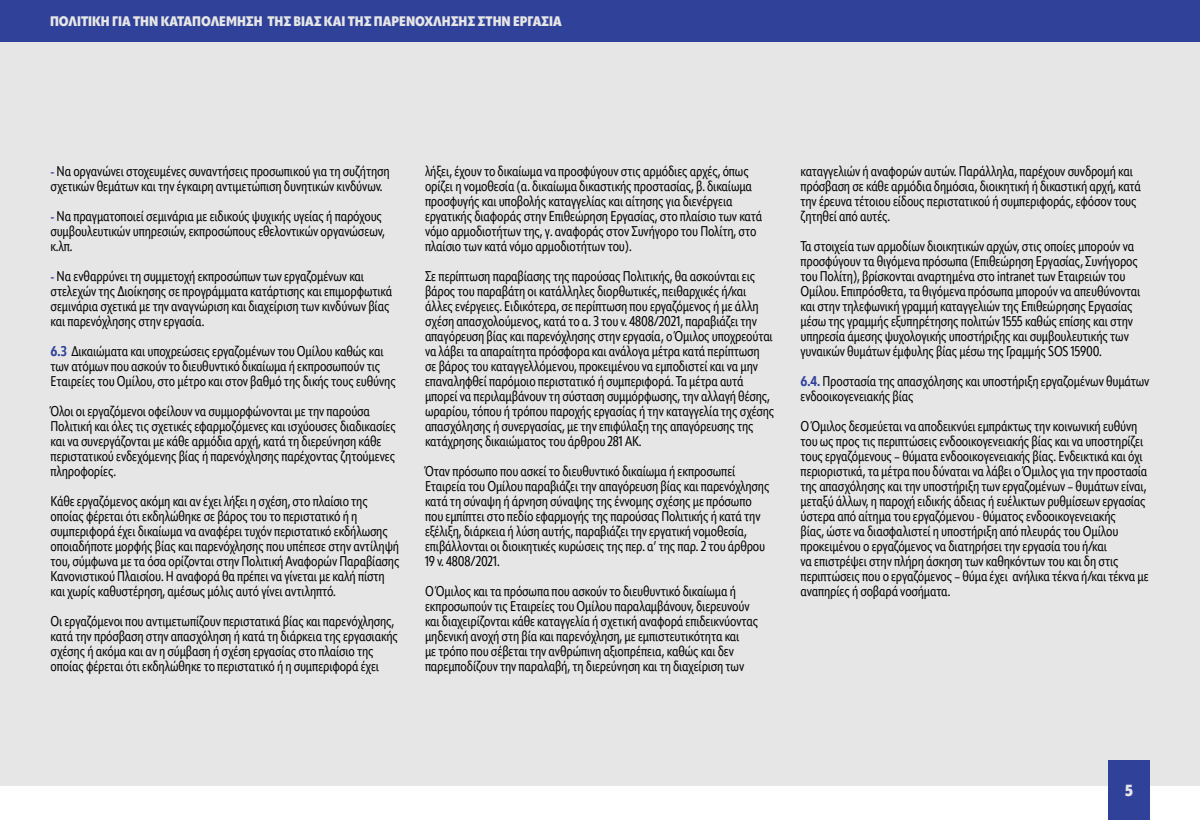
<style>
.page{position:relative;width:1200px;height:820px;background:#fff}
.page>*{position:absolute;margin:0;border:0;box-sizing:border-box;transform-origin:0 0}
.t1{font:900 16px "Apparat Cond";color:#e6e6e6}
.t2{font:14px/15px "Apparat Cond";letter-spacing:-.01em;color:#000}
.t3{font:900 13.7px "Apparat Cond";color:#e6e6e6}
.s1{font-weight:700;color:#30419a}
</style>
<div class="page">
<div style="left:0;top:41px;width:1200px;height:745px;background:#e6e6e6"></div>
<div style="left:0;top:0;width:1200px;height:41px;background:#30419a"></div>
<div style="left:1108px;top:760px;width:42px;height:60px;background:#30419a"></div>
<p class="t3" style="left:50px;top:13px;width:513px">ΠΟΛΙΤΙΚΉ ΓΙΑ ΤΗΝ ΚΑΤΑΠΟΛΈΜΗΣΗ ΤΗΣ ΒΊΑΣ ΚΑΙ ΤΗΣ ΠΑΡΕΝΌΧΛΗΣΗΣ ΣΤΗΝ ΕΡΓΑΣΊΑ</p>
<p class="t2" style="left:50px;top:164px;width:341px"><span class="s1">-</span> Να οργανώνει στοχευμένες συναντήσεις προσωπικού για τη συζήτηση σχετικών θεμάτων και την έγκαιρη αντιμετώπιση δυνητικών κινδύνων.</p>
<p class="t2" style="left:50px;top:209px;width:336px"><span class="s1">-</span> Να πραγματοποιεί σεμινάρια με ειδικούς ψυχικής υγείας ή παρόχους συμβουλευτικών υπηρεσιών, εκπροσώπους εθελοντικών οργανώσεων, κ.λπ.</p>
<p class="t2" style="left:50px;top:269px;width:343px"><span class="s1">-</span> Να ενθαρρύνει τη συμμετοχή εκπροσώπων των εργαζομένων και στελεχών της Διοίκησης σε προγράμματα κατάρτισης και επιμορφωτικά σεμινάρια σχετικά με την αναγνώριση και διαχείριση των κινδύνων βίας και παρενόχλησης στην εργασία.</p>
<p class="t2" style="left:50px;top:344px;width:347px"><span class="s1">6.3</span> Δικαιώματα και υποχρεώσεις εργαζομένων του Ομίλου καθώς και των ατόμων που ασκούν το διευθυντικό δικαίωμα ή εκπροσωπούν τις<br>Εταιρείες του Ομίλου, στο μέτρο και στον βαθμό της δικής τους ευθύνης</p>
<p class="t2" style="left:50px;top:404px;width:347px">Όλοι οι εργαζόμενοι οφείλουν να συμμορφώνονται με την παρούσα Πολιτική και όλες τις σχετικές εφαρμοζόμενες και ισχύουσες διαδικασίες και να συνεργάζονται με κάθε αρμόδια αρχή, κατά τη διερεύνηση κάθε περιστατικού ενδεχόμενης βίας ή παρενόχλησης παρέχοντας ζητούμενες πληροφορίες.</p>
<p class="t2" style="left:50px;top:494px;width:351px">Κάθε εργαζόμενος ακόμη και αν έχει λήξει η σχέση, στο πλαίσιο της οποίας φέρεται ότι εκδηλώθηκε σε βάρος του το περιστατικό ή η συμπεριφορά έχει δικαίωμα να αναφέρει τυχόν περιστατικό εκδήλωσης οποιαδήποτε μορφής βίας και παρενόχλησης που υπέπεσε στην αντίληψή του, σύμφωνα με τα όσα ορίζονται στην Πολιτική Αναφορών Παραβίασης Κανονιστικού Πλαισίου. Η αναφορά θα πρέπει να γίνεται με καλή πίστη και χωρίς καθυστέρηση, αμέσως μόλις αυτό γίνει αντιληπτό.</p>
<p class="t2" style="left:50px;top:614px;width:349px">Οι εργαζόμενοι που αντιμετωπίζουν περιστατικά βίας και παρενόχλησης, κατά την πρόσβαση στην απασχόληση ή κατά τη διάρκεια της εργασιακής σχέσης ή ακόμα και αν η σύμβαση ή σχέση εργασίας στο πλαίσιο της οποίας φέρεται ότι εκδηλώθηκε το περιστατικό ή η συμπεριφορά έχει</p>
<p class="t2" style="left:425px;top:164px;width:339px">λήξει, έχουν το δικαίωμα να προσφύγουν στις αρμόδιες αρχές, όπως ορίζει η νομοθεσία (α. δικαίωμα δικαστικής προστασίας, β. δικαίωμα προσφυγής και υποβολής καταγγελίας και αίτησης για διενέργεια εργατικής διαφοράς στην Επιθεώρηση Εργασίας, στο πλαίσιο των κατά νόμο αρμοδιοτήτων της, γ. αναφοράς στον Συνήγορο του Πολίτη, στο πλαίσιο των κατά νόμο αρμοδιοτήτων του).</p>
<p class="t2" style="left:425px;top:269px;width:351px">Σε περίπτωση παραβίασης της παρούσας Πολιτικής, θα ασκούνται εις βάρος του παραβάτη οι κατάλληλες διορθωτικές, πειθαρχικές ή/και άλλες ενέργειες. Ειδικότερα, σε περίπτωση που εργαζόμενος ή µε άλλη σχέση απασχολούμενος, κατά το α. 3 του ν. 4808/2021, παραβιάζει την απαγόρευση βίας και παρενόχλησης στην εργασία, ο Όμιλος υποχρεούται να λάβει τα απαραίτητα πρόσφορα και ανάλογα µέτρα κατά περίπτωση σε βάρος του καταγγελλόμενου, προκειμένου να εμποδιστεί και να µην επαναληφθεί παρόμοιο περιστατικό ή συμπεριφορά. Τα µέτρα αυτά µπορεί να περιλαμβάνουν τη σύσταση συµµόρφωσης, την αλλαγή θέσης, ωραρίου, τόπου ή τρόπου παροχής εργασίας ή την καταγγελία της σχέσης απασχόλησης ή συνεργασίας, µε την επιφύλαξη της απαγόρευσης της κατάχρησης δικαιώματος του άρθρου 281 ΑΚ.</p>
<p class="t2" style="left:425px;top:464px;width:346px">Όταν πρόσωπο που ασκεί το διευθυντικό δικαίωμα ή εκπροσωπεί Εταιρεία του Ομίλου παραβιάζει την απαγόρευση βίας και παρενόχλησης κατά τη σύναψη ή άρνηση σύναψης της έννομης σχέσης µε πρόσωπο που εμπίπτει στο πεδίο εφαρμογής της παρούσας Πολιτικής ή κατά την εξέλιξη, διάρκεια ή λύση αυτής, παραβιάζει την εργατική νομοθεσία, επιβάλλονται οι διοικητικές κυρώσεις της περ. α’ της παρ. 2 του άρθρου 19 ν. 4808/2021.</p>
<p class="t2" style="left:425px;top:584px;width:335px">Ο Όμιλος και τα πρόσωπα που ασκούν το διευθυντικό δικαίωμα ή εκπροσωπούν τις Εταιρείες του Ομίλου παραλαμβάνουν, διερευνούν και διαχειρίζονται κάθε καταγγελία ή σχετική αναφορά επιδεικνύοντας μηδενική ανοχή στη βία και παρενόχληση, με εμπιστευτικότητα και<br>με τρόπο που σέβεται την ανθρώπινη αξιοπρέπεια, καθώς και δεν παρεμποδίζουν την παραλαβή, τη διερεύνηση και τη διαχείριση των</p>
<p class="t2" style="left:800px;top:164px;width:342px">καταγγελιών ή αναφορών αυτών. Παράλληλα, παρέχουν συνδρομή και πρόσβαση σε κάθε αρμόδια δημόσια, διοικητική ή δικαστική αρχή, κατά την έρευνα τέτοιου είδους περιστατικού ή συμπεριφοράς, εφόσον τους ζητηθεί από αυτές.</p>
<p class="t2" style="left:800px;top:239px;width:341px">Τα στοιχεία των αρμοδίων διοικητικών αρχών, στις οποίες μπορούν να προσφύγουν τα θιγόμενα πρόσωπα (Επιθεώρηση Εργασίας, Συνήγορος του Πολίτη), βρίσκονται αναρτημένα στο intranet των Εταιρειών του Ομίλου. Επιπρόσθετα, τα θιγόμενα πρόσωπα µπορούν να απευθύνονται και στην τηλεφωνική γραµµή καταγγελιών της Επιθεώρησης Εργασίας µέσω της γραµµής εξυπηρέτησης πολιτών 1555 καθώς επίσης και στην υπηρεσία άμεσης ψυχολογικής υποστήριξης και συμβουλευτικής των γυναικών θυμάτων έμφυλης βίας μέσω της Γραμμής SOS 15900.</p>
<p class="t2" style="left:800px;top:374px;width:351px"><span class="s1">6.4.</span> Προστασία της απασχόλησης και υποστήριξη εργαζομένων θυμάτων ενδοοικογενειακής βίας</p>
<p class="t2" style="left:800px;top:419px;width:350px">Ο Όμιλος δεσμεύεται να αποδεικνύει εμπράκτως την κοινωνική ευθύνη του ως προς τις περιπτώσεις ενδοοικογενειακής βίας και να υποστηρίζει τους εργαζόμενους – θύματα ενδοοικογενειακής βίας. Ενδεικτικά και όχι περιοριστικά, τα µέτρα που δύναται να λάβει ο Όμιλος για την προστασία της απασχόλησης και την υποστήριξη των εργαζομένων – θυμάτων είναι, μεταξύ άλλων, η παροχή ειδικής άδειας ή ευέλικτων ρυθμίσεων εργασίας ύστερα από αίτημα του εργαζόµενου - θύµατος ενδοοικογενειακής<br>βίας, ώστε να διασφαλιστεί η υποστήριξη από πλευράς του Ομίλου προκειμένου ο εργαζόμενος να διατηρήσει την εργασία του ή/και<br>να επιστρέψει στην πλήρη άσκηση των καθηκόντων του και δη στις περιπτώσεις που ο εργαζόμενος – θύμα έχει ανήλικα τέκνα ή/και τέκνα µε αναπηρίες ή σοβαρά νοσήματα.</p>
<p class="t1" style="left:1125px;top:781px;width:9px">5</p>
</div>
